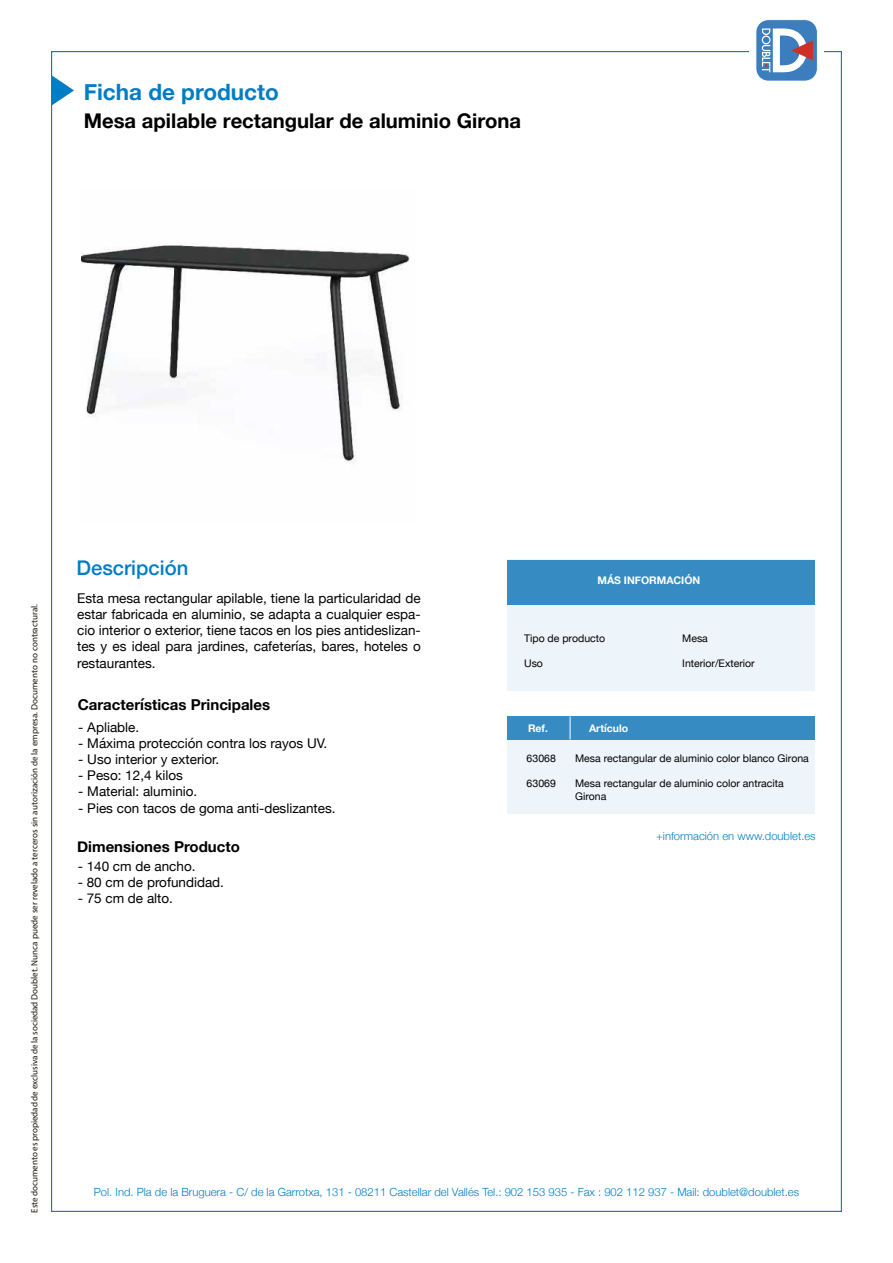
<style>
.page{position:relative;width:893px;height:1263px;background:#fff}
.page>*{position:absolute;margin:0;border:0;box-sizing:border-box;transform-origin:0 0}
.t1{font:700 22.5px "Helvetica Neue";color:#007dc4}
.t2{font:700 20.25px "Helvetica Neue";color:#000}
.t3{font:500 20.25px "Helvetica Neue";color:#007dc4}
.t4{font:700 15px "Helvetica Neue";color:#000}
.t5{font:13.5px/16.2px "Helvetica Neue";color:#000;text-align:justify}
.t6{font:13.35px "Helvetica Neue";color:#000}
.t7{font:300 11.25px "Helvetica Neue";color:#007dc4}
.t8{font:10.5px/12.6px "Helvetica Neue";color:#000}
.t9{font:700 10.5px "Helvetica Neue";color:#fff}
.t10{font:9px "Myriad Pro";color:#1e120d}
</style>
<div class="page">
<svg style="left:51px;top:75px;width:23px;height:31px"></svg>
<div style="left:508px;top:560px;width:307px;height:131px;background:#edf5fa"></div>
<div style="left:508px;top:560px;width:307px;height:44px;background:#368cc2"></div>
<div style="left:508px;top:719px;width:307px;height:95px;background:#edf5fa"></div>
<div style="left:508px;top:716px;width:307px;height:23px;background:#368cc2"></div>
<svg style="left:570px;top:716px;width:1px;height:23px"></svg>
<svg style="left:756px;top:19px;width:62px;height:62px"></svg>
<img style="left:81px;top:244px;width:329px;height:219px">
<h1 class="t1" style="left:84px;top:75px;width:197px">Ficha de producto</h1>
<h2 class="t2" style="left:84px;top:105px;width:439px">Mesa apilable rectangular de aluminio Girona</h2>
<p class="t10" style="left:29px;top:1213px;width:610px;rotate:-90deg">Este documento es propiedad de exclusiva de la sociedad Doublet. Nunca puede ser revelado a terceros sin autorización de la empresa. Documento no contractural.</p>
<h2 class="t3" style="left:77px;top:551px;width:113px">Descripción</h2>
<p class="t5" style="left:77px;top:591px;width:345px">Esta mesa rectangular apilable, tiene la particularidad de estar fabricada en aluminio, se adapta a cualquier espa&shy;cio interior o exterior, tiene tacos en los pies antideslizan&shy;tes y es ideal para jardines, cafeterías, bares, hoteles o restaurantes.</p>
<p class="t4" style="left:78px;top:693px;width:194px">Características Principales</p>
<p class="t6" style="left:78px;top:718px;width:63px">- Apliable.</p>
<p class="t6" style="left:78px;top:734px;width:250px">- Máxima protección contra los rayos UV.</p>
<p class="t6" style="left:78px;top:750px;width:142px">- Uso interior y exterior.</p>
<p class="t6" style="left:78px;top:766px;width:106px">- Peso: 12,4 kilos</p>
<p class="t6" style="left:78px;top:782px;width:121px">- Material: aluminio.</p>
<p class="t6" style="left:78px;top:798px;width:259px">- Pies con tacos de goma anti-deslizantes.</p>
<p class="t4" style="left:77px;top:835px;width:164px">Dimensiones Producto</p>
<p class="t6" style="left:78px;top:857px;width:119px">- 140 cm de ancho.</p>
<p class="t6" style="left:78px;top:873px;width:148px">- 80 cm de profundidad.</p>
<p class="t6" style="left:78px;top:889px;width:97px">- 75 cm de alto.</p>
<p class="t9" style="left:597px;top:572px;width:104px">MÁS INFORMACIÓN</p>
<p class="t8" style="left:524px;top:632px;width:83px">Tipo de producto</p>
<p class="t8" style="left:524px;top:657px;width:20px">Uso</p>
<p class="t9" style="left:528px;top:719px;width:22px">Ref.</p>
<p class="t9" style="left:589px;top:719px;width:41px">Artículo</p>
<p class="t8" style="left:682px;top:632px;width:27px">Mesa</p>
<p class="t8" style="left:682px;top:657px;width:74px">Interior/Exterior</p>
<p class="t8" style="left:527px;top:753px;width:31px">63068</p>
<p class="t8" style="left:527px;top:778px;width:31px">63069</p>
<p class="t8" style="left:575px;top:753px;width:235px">Mesa rectangular de aluminio color blanco Girona</p>
<p class="t8" style="left:575px;top:778px;width:210px">Mesa rectangular de aluminio color antracita<br>Girona</p>
<p class="t7" style="left:656px;top:827px;width:161px">+información en www.doublet.es</p>
<p class="t7" style="left:94px;top:1183px;width:707px">Pol. Ind. Pla de la Bruguera - C/ de la Garrotxa, 131 - 08211 Castellar del Vallés Tel.: 902 153 935 - Fax : 902 112 937 - Mail: doublet@doublet.es</p>
</div>
